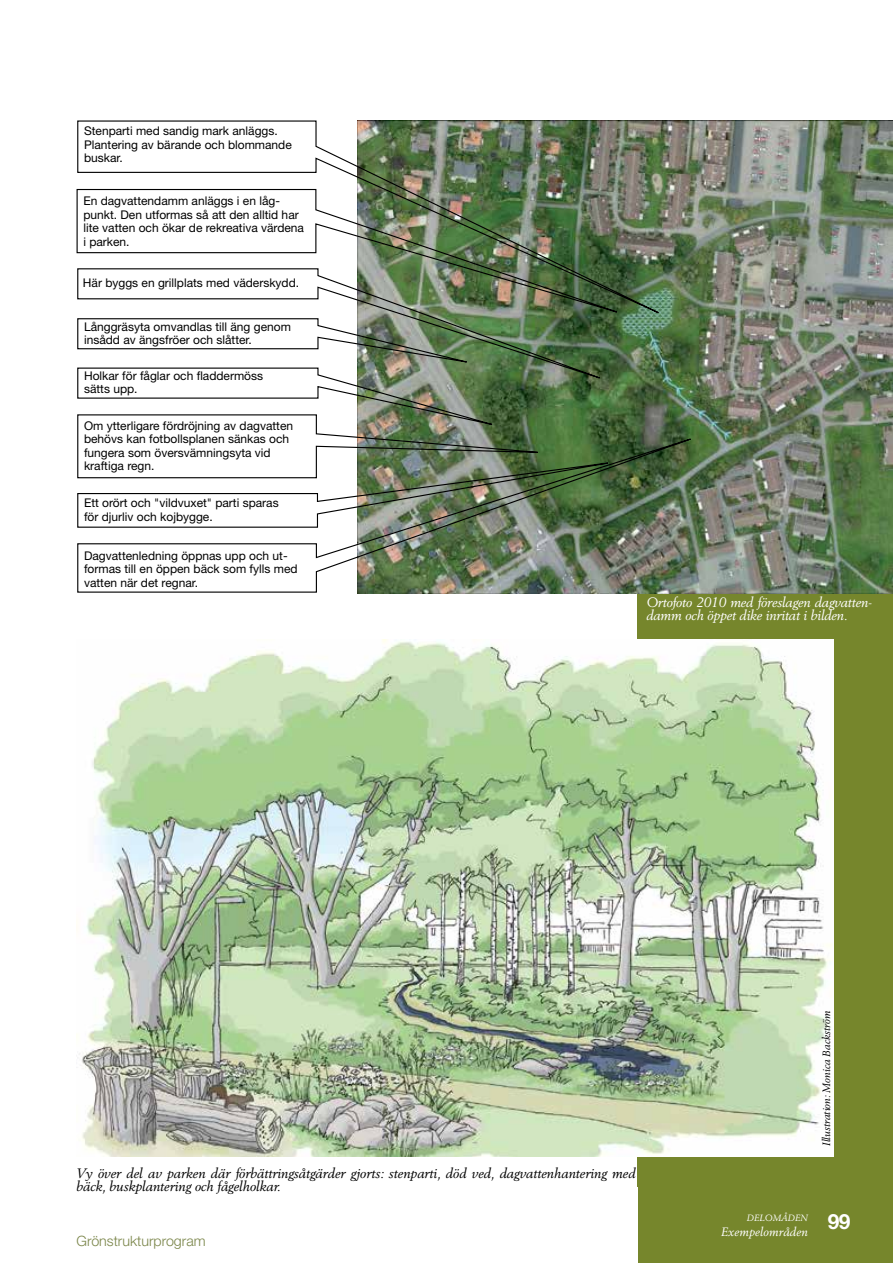
<style>
.page{position:relative;width:893px;height:1263px;background:#fff}
.page>*{position:absolute;margin:0;border:0;box-sizing:border-box;transform-origin:0 0}
.t1{font:700 21px "Helvetica Neue LT Std";color:#fff}
.t2{font:300 14.25px "Helvetica Neue LT Std";color:#7a8549}
.Bildtext{font:italic 13.5px/13.5px "Berling LT Std";color:#000}
.Bildtext_vit{font:italic 13.5px/13.5px "Berling LT Std";letter-spacing:-.01em;color:#fff}
.Faktatext_i_pratbubb{font:12px/13.5px "Helvetica Neue LT Std";color:#000}
.t3{font:italic 12px "Berling LT Std";letter-spacing:.01em;color:#fff}
.Fotograf_m_m_svart{font:italic 10.5px "Berling LT Std";color:#000}
.Innehållsförteckning{font:italic 9px "Berling LT Std";color:#fff}
</style>
<div class="page">
<div style="left:638px;top:1178px;width:255px;height:85px;background:#76862c"></div>
<div style="left:638px;top:200px;width:255px;height:987px;background:#76862c"></div>
<img style="left:601px;top:121px;width:292px;height:472px">
<svg style="left:357px;top:314px;width:244px;height:4px"></svg>
<img style="left:77px;top:120px;width:583px;height:194px">
<img style="left:77px;top:438px;width:615px;height:155px">
<img style="left:76px;top:188px;width:542px;height:125px">
<svg style="left:77px;top:318px;width:532px;height:210px"></svg>
<img style="left:77px;top:640px;width:756px;height:516px">
<p class="Faktatext_i_pratbubb" style="left:84px;top:124px;width:209px">Stenparti med sandig mark anläggs.<br>Plantering av bärande och blommande buskar.</p>
<p class="Faktatext_i_pratbubb" style="left:83px;top:194px;width:222px">En dagvattendamm anläggs i en låg&shy;punkt. Den utformas så att den alltid har lite vatten och ökar de rekreativa värdena i parken.</p>
<p class="Faktatext_i_pratbubb" style="left:83px;top:276px;width:218px">Här byggs en grillplats med väderskydd.</p>
<p class="Faktatext_i_pratbubb" style="left:84px;top:320px;width:208px">Långgräsyta omvandlas till äng genom insådd av ängsfröer och slåtter.</p>
<p class="Faktatext_i_pratbubb" style="left:84px;top:369px;width:181px">Holkar för fåglar och fladdermöss sätts upp.</p>
<p class="Faktatext_i_pratbubb" style="left:84px;top:418px;width:211px">Om ytterligare fördröjning av dagvatten behövs kan fotbollsplanen sänkas och fungera som översvämningsyta vid kraftiga regn.</p>
<p class="Faktatext_i_pratbubb" style="left:84px;top:496px;width:196px">Ett orört och "vildvuxet" parti sparas för djurliv och kojbygge.</p>
<p class="Faktatext_i_pratbubb" style="left:84px;top:549px;width:215px">Dagvattenledning öppnas upp och ut&shy;formas till en öppen bäck som fylls med vatten när det regnar.</p>
<p class="Bildtext_vit" style="left:646px;top:595px;width:227px">Ortofoto 2010 med föreslagen dagvatten&shy;damm och öppet dike inritat i bilden.</p>
<p class="Bildtext" style="left:77px;top:1166px;width:561px">Vy över del av parken där förbättringsåtgärder gjorts: stenparti, död ved, dagvattenhantering med bäck, buskplantering och fågelholkar.</p>
<p class="t2" style="left:77px;top:1232px;width:131px">Grönstrukturprogram</p>
<p class="Fotograf_m_m_svart" style="left:820px;top:1146px;width:136px;rotate:-90deg">Illustration: Monica Backström</p>
<p class="Innehållsförteckning" style="left:747px;top:1213px;width:62px">DELOMÅDEN</p>
<p class="t3" style="left:721px;top:1225px;width:88px">Exempelområden</p>
<h1 class="t1" style="left:828px;top:1209px;width:24px">99</h1>
</div>
